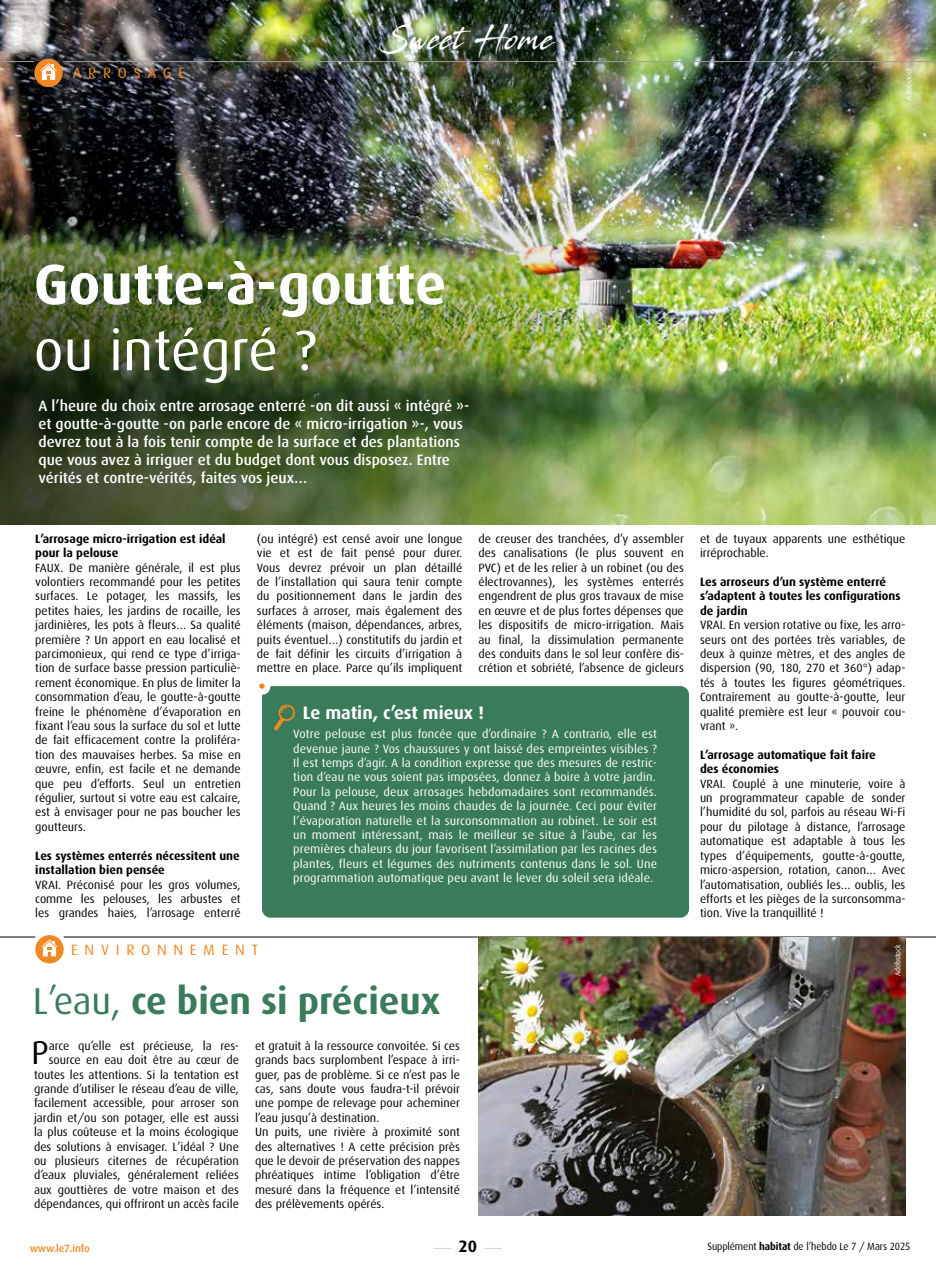
<style>
.page{position:relative;width:936px;height:1276px;background:#fff}
.page>*{position:absolute;margin:0;border:0;box-sizing:border-box;transform-origin:0 0}
.t1{font:700 57px "Dax";color:#fff}
.t2{font:57px "Dax";color:#fff}
.t3{font:700 37.5px "Dax";color:#3a7b5a}
.t4{font:33px "Dax";color:#000}
.t5{font:32.1px "Stingray";letter-spacing:.04em;color:#fff;scale:.74 1}
.t6{font:700 18px "Dax";color:#fff}
.t7{font:700 16.5px "Dax";color:#000}
.t8{font:500 15px/18px "Dax";color:#fff}
.t9{font:15px "Dax";letter-spacing:.45em;color:#f18821}
.t10{font:12px/14.4px "Dax";color:#000;text-align:justify}
.t11{font:12px/14.4px "Dax";letter-spacing:.01em;color:#fff;text-align:justify}
.t12{font:700 12px/14.4px "Dax";color:#000}
.t13{font:10.5px "Dax";letter-spacing:-.01em;color:#000;scale:.95 1}
.t14{font:500 10.5px "Dax";letter-spacing:-.01em;color:#f18823}
.t15{font:7.5px "Dax";color:#fff}
.s1{font-weight:400}
.s2{font-weight:700}
</style>
<div class="page">
<img style="left:0;top:0;width:935px;height:524px">
<img style="left:0;top:142px;width:635px;height:382px">
<svg style="left:434px;top:1248px;width:17px;height:1px"></svg>
<svg style="left:485px;top:1248px;width:17px;height:1px"></svg>
<hr style="left:64px;top:936px;width:871px;height:1px;background:#000">
<hr style="left:0;top:936px;width:35px;height:1px;background:#000">
<svg style="left:35px;top:935px;width:29px;height:28px"></svg>
<svg style="left:38px;top:939px;width:23px;height:17px"></svg>
<img style="left:478px;top:937px;width:427px;height:278px">
<hr style="left:0;top:61px;width:34px;height:1px;background:#9d9d9c">
<hr style="left:63px;top:61px;width:872px;height:1px;background:#9d9d9c">
<div style="left:34px;top:59px;width:29px;height:28px;background:#f18821;border-radius:50%"></div>
<svg style="left:37px;top:63px;width:23px;height:17px"></svg>
<div style="left:262px;top:686px;width:427px;height:231px;background:#3a7b5a;border-radius:9px"></div>
<svg style="left:259px;top:683px;width:6px;height:6px"></svg>
<svg style="left:274px;top:704px;width:21px;height:27px"></svg>
<p class="t9" style="left:73px;top:65px;width:114px">ARROSAGE</p>
<h3 class="t5" style="left:379px;top:17px;width:238px">Sweet Home</h3>
<h1 class="t1" style="left:34px;top:252px;width:414px">Goutte-à-goutte</h1>
<h1 class="t2" style="left:34px;top:319px;width:284px">ou intégré ?</h1>
<p class="t8" style="left:38px;top:397px;width:432px">A l’heure du choix entre arrosage enterré -on dit aussi « intégré »- et goutte-à-goutte -on parle encore de « micro-irrigation »-, vous devrez tout à la fois tenir compte de la surface et des plantations que vous avez à irriguer et du budget dont vous disposez. Entre vérités et contre-vérités, faites vos jeux…</p>
<p class="t15" style="left:904px;top:100px;width:34px;rotate:-90deg">Adobstock</p>
<p class="t12" style="left:35px;top:531px;width:192px">L’arrosage micro-irrigation est idéal pour la pelouse</p>
<p class="t10" style="left:35px;top:560px;width:207px">FAUX. De manière générale, il est plus volontiers recommandé pour les petites surfaces. Le potager, les massifs, les petites haies, les jardins de rocaille, les jardinières, les pots à fleurs… Sa qualité première ? Un apport en eau localisé et parcimonieux, qui rend ce type d’irriga&shy;tion de surface basse pression particuliè&shy;rement économique. En plus de limiter la consommation d’eau, le goutte-à-goutte freine le phénomène d’évaporation en fixant l’eau sous la surface du sol et lutte de fait efficacement contre la proliféra&shy;tion des mauvaises herbes. Sa mise en œuvre, enfin, est facile et ne demande que peu d’efforts. Seul un entretien régulier, surtout si votre eau est calcaire, est à envisager pour ne pas boucher les goutteurs.</p>
<p class="t12" style="left:35px;top:848px;width:206px">Les systèmes enterrés nécessitent une installation bien pensée</p>
<p class="t10" style="left:35px;top:877px;width:207px">VRAI. Préconisé pour les gros volumes, comme les pelouses, les arbustes et les grandes haies, l’arrosage enterré</p>
<p class="t10" style="left:257px;top:531px;width:207px">(ou intégré) est censé avoir une longue vie et est de fait pensé pour durer.<br>Vous devrez prévoir un plan détaillé de l’installation qui saura tenir compte du positionnement dans le jardin des surfaces à arroser, mais également des éléments (maison, dépendances, arbres, puits éventuel…) constitutifs du jardin et de fait définir les circuits d’irrigation à mettre en place. Parce qu’ils impliquent</p>
<p class="t10" style="left:478px;top:531px;width:207px">de creuser des tranchées, d’y assembler des canalisations (le plus souvent en PVC) et de les relier à un robinet (ou des électrovannes), les systèmes enterrés engendrent de plus gros travaux de mise en œuvre et de plus fortes dépenses que les dispositifs de micro-irrigation. Mais au final, la dissimulation permanente des conduits dans le sol leur confère dis&shy;crétion et sobriété, l’absence de gicleurs</p>
<p class="t10" style="left:700px;top:531px;width:207px">et de tuyaux apparents une esthétique irréprochable.</p>
<p class="t12" style="left:700px;top:575px;width:202px">Les arroseurs d’un système enterré s’adaptent à toutes les configurations de jardin</p>
<p class="t10" style="left:700px;top:618px;width:207px">VRAI. En version rotative ou fixe, les arro&shy;seurs ont des portées très variables, de deux à quinze mètres, et des angles de dispersion (90, 180, 270 et 360°) adap&shy;tés à toutes les figures géométriques.<br>Contrairement au goutte-à-goutte, leur qualité première est leur « pouvoir cou&shy;vrant ».</p>
<p class="t12" style="left:700px;top:747px;width:177px">L’arrosage automatique fait faire des économies</p>
<p class="t10" style="left:700px;top:776px;width:207px">VRAI. Couplé à une minuterie, voire à un programmateur capable de sonder l’humidité du sol, parfois au réseau Wi-Fi pour du pilotage à distance, l’arrosage automatique est adaptable à tous les types d’équipements, goutte-à-goutte, micro-aspersion, rotation, canon… Avec l’automatisation, oubliés les… oublis, les efforts et les pièges de la surconsomma&shy;tion. Vive la tranquillité !</p>
<h3 class="t6" style="left:303px;top:703px;width:183px">Le matin, c’est mieux !</h3>
<p class="t11" style="left:293px;top:727px;width:365px">Votre pelouse est plus foncée que d’ordinaire ? A contrario, elle est devenue jaune ? Vos chaussures y ont laissé des empreintes visibles ?<br>Il est temps d’agir. A la condition expresse que des mesures de restric&shy;tion d’eau ne vous soient pas imposées, donnez à boire à votre jardin.<br>Pour la pelouse, deux arrosages hebdomadaires sont recommandés.<br>Quand ? Aux heures les moins chaudes de la journée. Ceci pour éviter l’évaporation naturelle et la surconsommation au robinet. Le soir est un moment intéressant, mais le meilleur se situe à l’aube, car les premières chaleurs du jour favorisent l’assimilation par les racines des plantes, fleurs et légumes des nutriments contenus dans le sol. Une programmation automatique peu avant le lever du soleil sera idéale.</p>
<p class="t9" style="left:71px;top:942px;width:188px">ENVIRONNEMENT</p>
<h2 class="t3" style="left:33px;top:979px;width:409px"><span class="s1">L’eau,</span> ce bien si précieux</h2>
<h3 class="t4" style="left:31px;top:1034px;width:19px">P</h3>
<p class="t10" style="left:34px;top:1038px;width:206px;text-align:right">arce qu’elle est précieuse, la res&shy;source en eau doit être au cœur de toutes les attentions. Si la tentation est grande d’utiliser le réseau d’eau de ville, facilement accessible, pour arroser son jardin et/ou son potager, elle est aussi la plus coûteuse et la moins écologique des solutions à envisager. L’idéal ? Une ou plusieurs citernes de récupération d’eaux pluviales, généralement reliées aux gouttières de votre maison et des dépendances, qui offriront un accès facile</p>
<p class="t10" style="left:255px;top:1038px;width:206px;text-align:left">et gratuit à la ressource convoitée. Si ces grands bacs surplombent l’espace à irri&shy;guer, pas de problème. Si ce n’est pas le cas, sans doute vous faudra-t-il prévoir une pompe de relevage pour acheminer l’eau jusqu’à destination.<br>Un puits, une rivière à proximité sont des alternatives ! A cette précision près que le devoir de préservation des nappes phréatiques intime l’obligation d’être mesuré dans la fréquence et l’intensité des prélèvements opérés.</p>
<p class="t14" style="left:30px;top:1242px;width:62px">www.le7.info</p>
<h3 class="t7" style="left:458px;top:1237px;width:20px">20</h3>
<p class="t15" style="left:893px;top:976px;width:34px;rotate:-90deg">Adobstock</p>
<p class="t13" style="left:707px;top:1240px;width:215px">Supplément <span class="s2">habitat</span> de l’hebdo Le 7 / Mars 2025</p>
</div>
